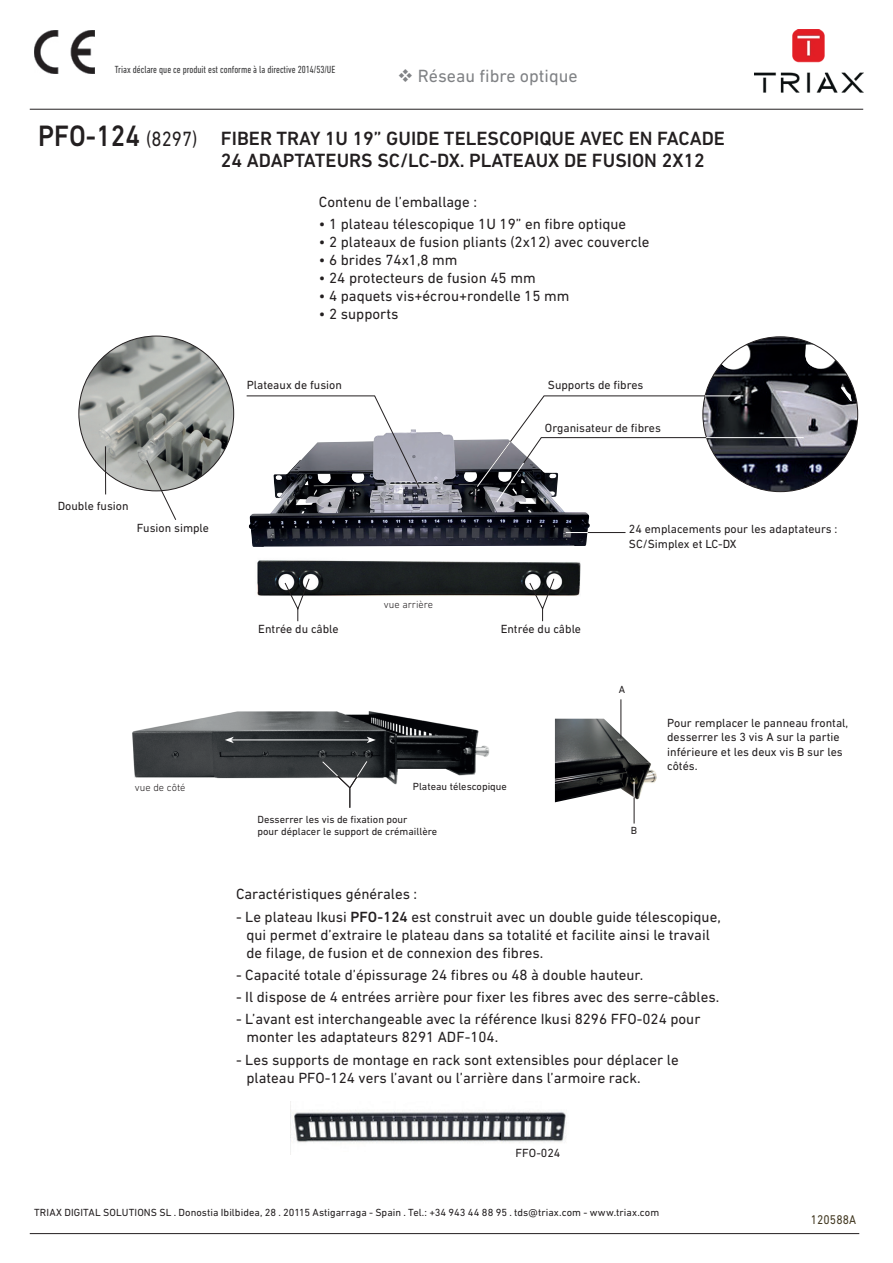
<style>
.page{position:relative;width:893px;height:1263px;background:#fff}
.page>*{position:absolute;margin:0;border:0;box-sizing:border-box;transform-origin:0 0}
.t1{font:500 30px "DIN Next LT Pro";color:#231f20;scale:.89 1}
.t2{font:500 19.5px/22.5px "DIN Next LT Pro";color:#231f20}
.t3{font:18px "DIN Next LT Pro";color:#808285}
.t4{font:15px/18px "DIN Next LT Pro";color:#231f20}
.t5{font:12.9px "DIN Next LT Pro";letter-spacing:.01em;color:#433922;scale:.9 1}
.t6{font:12px/14.4px "DIN Next LT Pro";color:#231f20}
.t7{font:10.5px/12.6px "DIN Next LT Pro";color:#231f20}
.t8{font:condensed 10.5px "DIN Next LT Pro";color:#3e3e3f}
.t9{font:300 10.5px "DIN Next LT Pro";color:#231f20}
.s1{font-weight:400;font-size:21px}
.s2{font-weight:500}
</style>
<div class="page">
<hr style="left:30px;top:109px;width:833px;height:1px;background:#231f20">
<img style="left:34px;top:30px;width:61px;height:43px">
<hr style="left:30px;top:1233px;width:829px;height:1px;background:#231f20">
<img style="left:132px;top:711px;width:357px;height:74px">
<svg style="left:322px;top:760px;width:46px;height:48px"></svg>
<hr style="left:231px;top:740px;width:138px;height:1px;background:#fff">
<svg style="left:225px;top:737px;width:9px;height:6px"></svg>
<svg style="left:367px;top:737px;width:9px;height:6px"></svg>
<img style="left:555px;top:719px;width:102px;height:83px">
<hr style="left:620px;top:699px;width:1px;height:39px;background:#231f20">
<svg style="left:634px;top:782px;width:1px;height:41px"></svg>
<img style="left:704px;top:337px;width:154px;height:155px">
<img style="left:79px;top:336px;width:155px;height:155px;border-radius:77px">
<svg style="left:146px;top:459px;width:31px;height:61px"></svg>
<hr style="left:105px;top:446px;width:1px;height:48px;background:#231f20">
<img style="left:249px;top:432px;width:341px;height:115px">
<img style="left:257px;top:560px;width:324px;height:36px">
<svg style="left:246px;top:395px;width:174px;height:94px"></svg>
<svg style="left:529px;top:578px;width:26px;height:43px"></svg>
<svg style="left:284px;top:578px;width:26px;height:43px"></svg>
<hr style="left:566px;top:532px;width:59px;height:1px;background:#231f20">
<svg style="left:566px;top:532px;width:22px;height:1px"></svg>
<svg style="left:476px;top:395px;width:231px;height:108px"></svg>
<hr style="left:705px;top:395px;width:38px;height:1px;background:#fff">
<hr style="left:706px;top:437px;width:98px;height:1px;background:#fff">
<img style="left:290px;top:1101px;width:276px;height:54px">
<img style="left:754px;top:30px;width:109px;height:62px">
<p class="t8" style="left:115px;top:63px;width:222px">Triax déclare que ce produit est conforme à la directive 2014/53/UE</p>
<p class="t3" style="left:398px;top:65px;width:182px">❖ Réseau fibre optique</p>
<h1 class="t1" style="left:38px;top:119px;width:180px">PFO-124 <span class="s1">(8297)</span></h1>
<h2 class="t2" style="left:221px;top:127px;width:506px">FIBER TRAY 1U 19” GUIDE TELESCOPIQUE AVEC EN FACADE<br>24 ADAPTATEURS SC/LC-DX. PLATEAUX DE FUSION 2X12</h2>
<p class="t4" style="left:319px;top:193px;width:160px">Contenu de l’emballage :</p>
<p class="t4" style="left:319px;top:215px;width:309px">• 1 plateau télescopique 1U 19” en fibre optique</p>
<p class="t4" style="left:319px;top:233px;width:332px">• 2 plateaux de fusion pliants (2x12) avec couvercle</p>
<p class="t4" style="left:319px;top:251px;width:140px">• 6 brides 74x1,8 mm</p>
<p class="t4" style="left:319px;top:269px;width:218px">• 24 protecteurs de fusion 45 mm</p>
<p class="t4" style="left:319px;top:287px;width:252px">• 4 paquets vis+écrou+rondelle 15 mm</p>
<p class="t4" style="left:319px;top:305px;width:81px">• 2 supports</p>
<p class="t6" style="left:247px;top:378px;width:97px">Plateaux de fusion</p>
<p class="t6" style="left:548px;top:378px;width:97px">Supports de fibres</p>
<p class="t6" style="left:545px;top:421px;width:117px">Organisateur de fibres</p>
<p class="t6" style="left:58px;top:498px;width:72px">Double fusion</p>
<p class="t6" style="left:137px;top:521px;width:74px">Fusion simple</p>
<p class="t6" style="left:258px;top:621px;width:82px">Entrée du câble</p>
<p class="t9" style="left:384px;top:598px;width:51px">vue arrière</p>
<p class="t6" style="left:501px;top:621px;width:82px">Entrée du câble</p>
<p class="t6" style="left:629px;top:522px;width:210px">24 emplacements pour les adaptateurs :<br>SC/Simplex et LC-DX</p>
<p class="t7" style="left:619px;top:683px;width:8px">A</p>
<p class="t6" style="left:667px;top:716px;width:183px">Pour remplacer le panneau frontal, desserrer les 3 vis A sur la partie inférieure et les deux vis B sur les côtés.</p>
<p class="t9" style="left:135px;top:781px;width:52px">vue de côté</p>
<p class="t7" style="left:413px;top:780px;width:96px">Plateau télescopique</p>
<p class="t7" style="left:258px;top:813px;width:181px">Desserrer les vis de fixation pour<br>pour déplacer le support de crémaillère</p>
<p class="t7" style="left:631px;top:823px;width:8px">B</p>
<p class="t4" style="left:236px;top:885px;width:183px">Caractéristiques générales :</p>
<p class="t4" style="left:246px;top:907px;width:476px;text-indent:-10px">- Le plateau Ikusi <span class="s2">PFO-124</span> est construit avec un double guide télescopique, qui permet d’extraire le plateau dans sa totalité et facilite ainsi le travail de filage, de fusion et de connexion des fibres.</p>
<p class="t4" style="left:236px;top:965px;width:409px">- Capacité totale d’épissurage 24 fibres ou 48 à double hauteur.</p>
<p class="t4" style="left:236px;top:988px;width:485px">- Il dispose de 4 entrées arrière pour fixer les fibres avec des serre-câbles.</p>
<p class="t4" style="left:246px;top:1010px;width:456px;text-indent:-10px">- L’avant est interchangeable avec la référence Ikusi 8296 FFO-024 pour monter les adaptateurs 8291 ADF-104.</p>
<p class="t4" style="left:246px;top:1050px;width:434px;text-indent:-10px">- Les supports de montage en rack sont extensibles pour déplacer le plateau PFO-124 vers l’avant ou l’arrière dans l’armoire rack.</p>
<p class="t6" style="left:516px;top:1146px;width:46px">FFO-024</p>
<p class="t7" style="left:34px;top:1205px;width:627px">TRIAX DIGITAL SOLUTIONS SL . Donostia Ibilbidea, 28 . 20115 Astigarraga - Spain . Tel.: +34 943 44 88 95 . tds@triax.com - www.triax.com</p>
<p class="t5" style="left:811px;top:1212px;width:52px">120588A</p>
</div>
